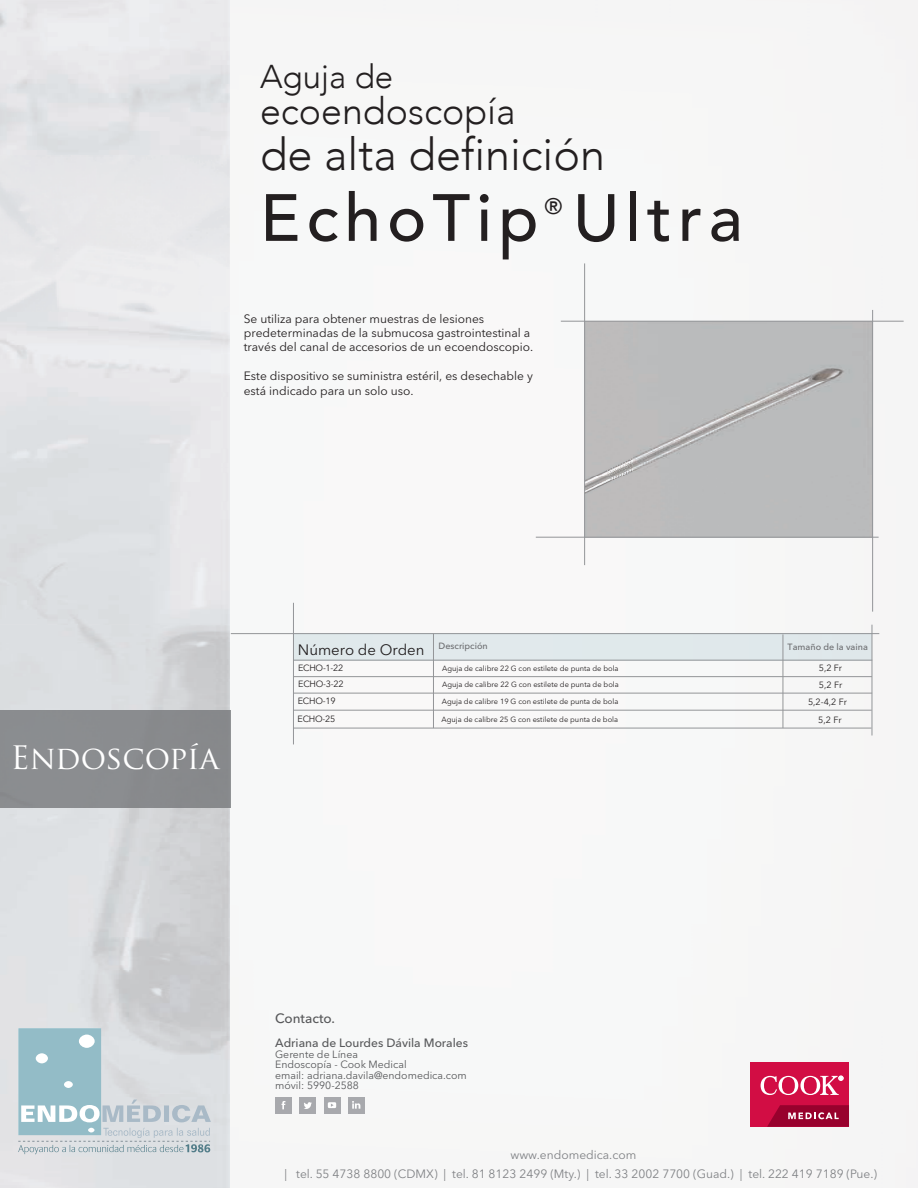
<style>
.page{position:relative;width:918px;height:1188px;background:#fff}
.page>*{position:absolute;margin:0;border:0;box-sizing:border-box;transform-origin:0 0}
.t1{font:500 66px "Avenir";letter-spacing:.09em;color:#231f20}
.t2{font:300 45px "Avenir";color:#231f20}
.t3{font:300 37.5px "Avenir";color:#231f20}
.t4{font:300 33px "Avenir";color:#231f20}
.t5{font:31.5px "Trajan Pro";color:#fff}
.t6{font:500 22.5px "Avenir";color:#231f20}
.t7{font:15px "Avenir Next LT Pro";color:#231f20}
.t8{font:500 13.5px "Avenir Next LT Pro";color:#57585a}
.t9{font:12px/14.4px "Avenir Next LT Pro";color:#231f20}
.t10{font:12px/19.5px "Avenir Next LT Pro";color:#808285}
.t11{font:500 12px "Avenir Next LT Pro";color:#57585a}
.t12{font:10.5px/10.5px "Avenir Next LT Pro";color:#57585a}
.t13{font:9px "Avenir Next LT Pro";letter-spacing:-.03em;color:#231f20}
.t14{font:500 9px "Avenir Next LT Pro";color:#6c6d70}
.t15{font:7.5px "Avenir Next LT Pro";color:#231f20}
</style>
<div class="page">
<div style="left:866px;top:312px;width:52px;height:424px;background:#f5f5f5"></div>
<div style="left:340px;top:1032px;width:578px;height:156px;background:#f7f7f6"></div>
<div style="left:585px;top:322px;width:287px;height:215px;background:#babbbc"></div>
<svg style="left:18px;top:1028px;width:193px;height:126px"></svg>
<hr style="left:584px;top:263px;width:1px;height:302px;background:#939598">
<hr style="left:872px;top:310px;width:1px;height:302px;background:#939598">
<hr style="left:561px;top:321px;width:343px;height:1px;background:#939598">
<hr style="left:536px;top:537px;width:343px;height:1px;background:#939598">
<div style="left:751px;top:1062px;width:98px;height:65px;background:#d20d44"></div>
<svg style="left:767px;top:1105px;width:82px;height:22px"></svg>
<svg style="left:761px;top:1076px;width:82px;height:19px"></svg>
<hr style="left:293px;top:603px;width:1px;height:141px;background:#939598">
<hr style="left:231px;top:633px;width:648px;height:1px;background:#939598">
<hr style="left:433px;top:634px;width:1px;height:94px;background:#939598">
<hr style="left:294px;top:660px;width:578px;height:1px;background:#939598">
<hr style="left:294px;top:676px;width:578px;height:1px;background:#939598">
<hr style="left:872px;top:625px;width:1px;height:111px;background:#939598">
<div style="left:299px;top:1097px;width:17px;height:17px;background:#a8a9ad"></div>
<svg style="left:304px;top:1102px;width:8px;height:7px"></svg>
<div style="left:275px;top:1097px;width:17px;height:17px;background:#a8a9ad"></div>
<svg style="left:282px;top:1101px;width:4px;height:8px"></svg>
<div style="left:324px;top:1097px;width:16px;height:17px;background:#a8a9ad"></div>
<svg style="left:328px;top:1102px;width:8px;height:6px"></svg>
<div style="left:348px;top:1097px;width:17px;height:17px;background:#a8a9ad"></div>
<svg style="left:352px;top:1101px;width:8px;height:8px"></svg>
<hr style="left:783px;top:634px;width:1px;height:94px;background:#939598">
<hr style="left:294px;top:693px;width:578px;height:1px;background:#939598">
<hr style="left:293px;top:710px;width:579px;height:1px;background:#939598">
<hr style="left:293px;top:728px;width:578px;height:1px;background:#939598">
<h3 class="t4" style="left:260px;top:57px;width:135px">Aguja de</h3>
<h3 class="t3" style="left:260px;top:89px;width:257px">ecoendoscopía</h3>
<h2 class="t2" style="left:260px;top:128px;width:347px">de alta definición</h2>
<h1 class="t1" style="left:260px;top:161px;width:280px">EchoTip</h1>
<h3 class="t6" style="left:545px;top:187px;width:19px">®</h3>
<h1 class="t1" style="left:573px;top:161px;width:171px">Ultra</h1>
<p class="t9" style="left:244px;top:311px;width:291px">Se utiliza para obtener muestras de lesiones predeterminadas de la submucosa gastrointestinal a través del canal de accesorios de un ecoendoscopio.</p>
<p class="t9" style="left:244px;top:369px;width:291px">Este dispositivo se suministra estéril, es desechable y está indicado para un solo uso.</p>
<h3 class="t5" style="left:10px;top:738px;width:210px">Endoscopía</h3>
<p class="t7" style="left:298px;top:641px;width:128px">Número de Orden</p>
<p class="t13" style="left:298px;top:662px;width:47px">ECHO-1-22</p>
<p class="t14" style="left:439px;top:640px;width:51px">Descripción</p>
<p class="t15" style="left:442px;top:664px;width:178px">Aguja de calibre 22 G con estilete de punta de bola</p>
<p class="t14" style="left:788px;top:642px;width:82px">Tamaño de la vaina</p>
<p class="t13" style="left:819px;top:663px;width:25px">5,2 Fr</p>
<p class="t13" style="left:298px;top:679px;width:47px">ECHO-3-22</p>
<p class="t15" style="left:442px;top:680px;width:178px">Aguja de calibre 22 G con estilete de punta de bola</p>
<p class="t13" style="left:819px;top:679px;width:25px">5,2 Fr</p>
<p class="t13" style="left:298px;top:696px;width:39px">ECHO-19</p>
<p class="t15" style="left:442px;top:697px;width:178px">Aguja de calibre 19 G con estilete de punta de bola</p>
<p class="t13" style="left:808px;top:696px;width:40px">5,2-4,2 Fr</p>
<p class="t13" style="left:298px;top:714px;width:39px">ECHO-25</p>
<p class="t15" style="left:442px;top:715px;width:178px">Aguja de calibre 25 G con estilete de punta de bola</p>
<p class="t13" style="left:818px;top:714px;width:25px">5,2 Fr</p>
<p class="t8" style="left:275px;top:1011px;width:61px">Contacto.</p>
<p class="t11" style="left:275px;top:1036px;width:194px">Adriana de Lourdes Dávila Morales</p>
<p class="t12" style="left:275px;top:1049px;width:193px">Gerente de Línea<br>Endoscopía - Cook Medical<br>email: adriana.davila@endomedica.com móvil: 5990-2588</p>
<p class="t10" style="left:285px;top:1145px;width:594px;text-indent:226px">www.endomedica.com<br>| tel. 55 4738 8800 (CDMX) | tel. 81 8123 2499 (Mty.) | tel. 33 2002 7700 (Guad.) | tel. 222 419 7189 (Pue.)</p>
</div>
